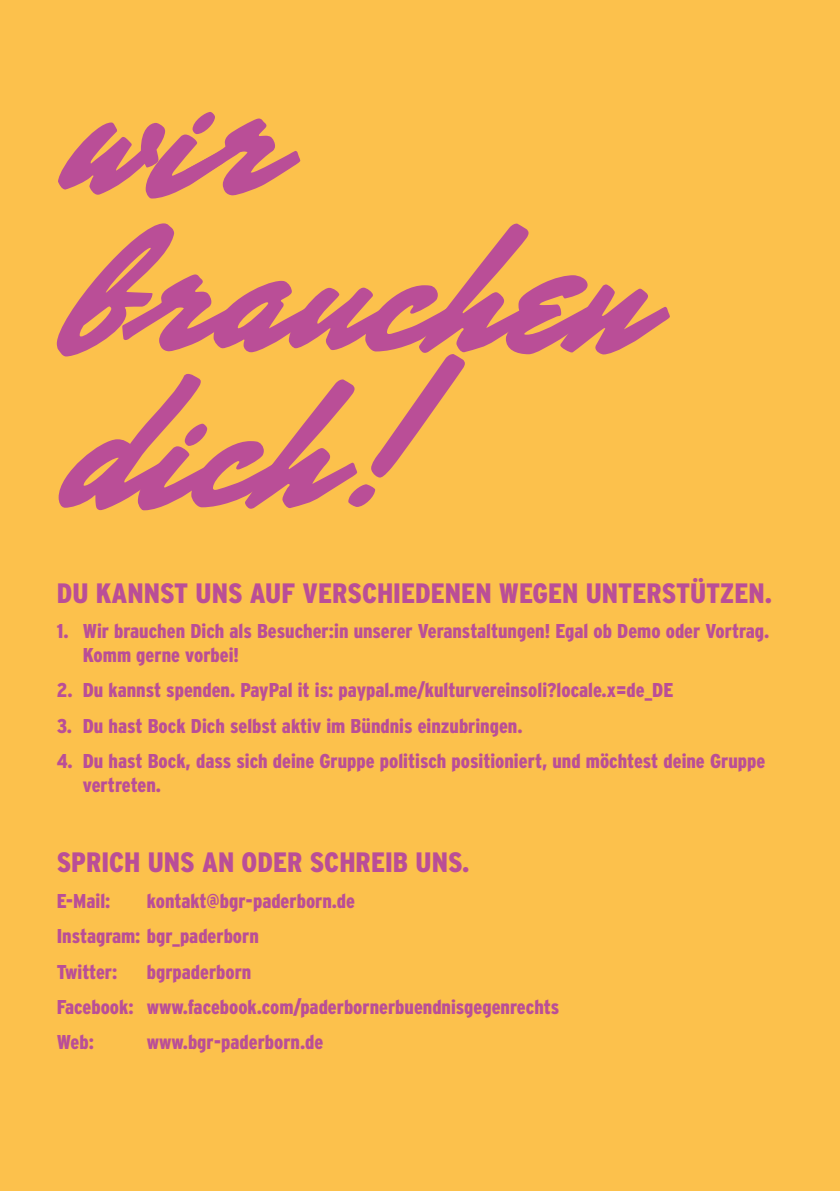
<style>
.page{position:relative;width:840px;height:1191px;background:#fff}
.page>*{position:absolute;margin:0;border:0;box-sizing:border-box;transform-origin:0 0}
.t1{font:200px/155.8px "Mr Stalwart Pro";color:#ba4e97}
.t2{font:900 28px "Interstate Condensed";color:#ba4e97}
.t3{font:900 20px/35.4px "Interstate Condensed";color:#ba4e97}
</style>
<div class="page">
<div style="left:0;top:0;width:839px;height:1191px;background:#fcc14c"></div>
<h1 class="t1" style="left:49px;top:64px;width:587px">wir brauchen dich!</h1>
<h2 class="t2" style="left:57px;top:577px;width:716px">DU KANNST UNS AUF VERSCHIEDENEN WEGEN UNTERSTÜTZEN.</h2>
<p class="t3" style="left:83px;top:619px;width:687px;line-height:24px;text-indent:-26px">1. Wir brauchen Dich als Besucher:in unserer Veranstaltungen! Egal ob Demo oder Vortrag.<br>Komm gerne vorbei!</p>
<p class="t3" style="left:57px;top:672px;width:618px">2. Du kannst spenden. PayPal it is: paypal.me/kulturvereinsoli?locale.x=de_DE</p>
<p class="t3" style="left:57px;top:708px;width:467px">3. Du hast Bock Dich selbst aktiv im Bündnis einzubringen.</p>
<p class="t3" style="left:83px;top:749px;width:683px;line-height:24px;text-indent:-26px">4. Du hast Bock, dass sich deine Gruppe politisch positioniert, und möchtest deine Gruppe vertreten.</p>
<h2 class="t2" style="left:57px;top:847px;width:414px">SPRICH UNS AN ODER SCHREIB UNS.</h2>
<p class="t3" style="left:57px;top:883px;width:55px">E-Mail:</p>
<p class="t3" style="left:57px;top:883px;width:300px;text-indent:90px">kontakt@bgr-paderborn.de<br>Instagram: bgr_paderborn<br>Twitter:</p>
<p class="t3" style="left:57px;top:953px;width:504px;text-indent:90px">bgrpaderborn<br>Facebook: www.facebook.com/paderbornerbuendnisgegenrechts<br>Web:</p>
<p class="t3" style="left:147px;top:1024px;width:178px">www.bgr-paderborn.de</p>
</div>
